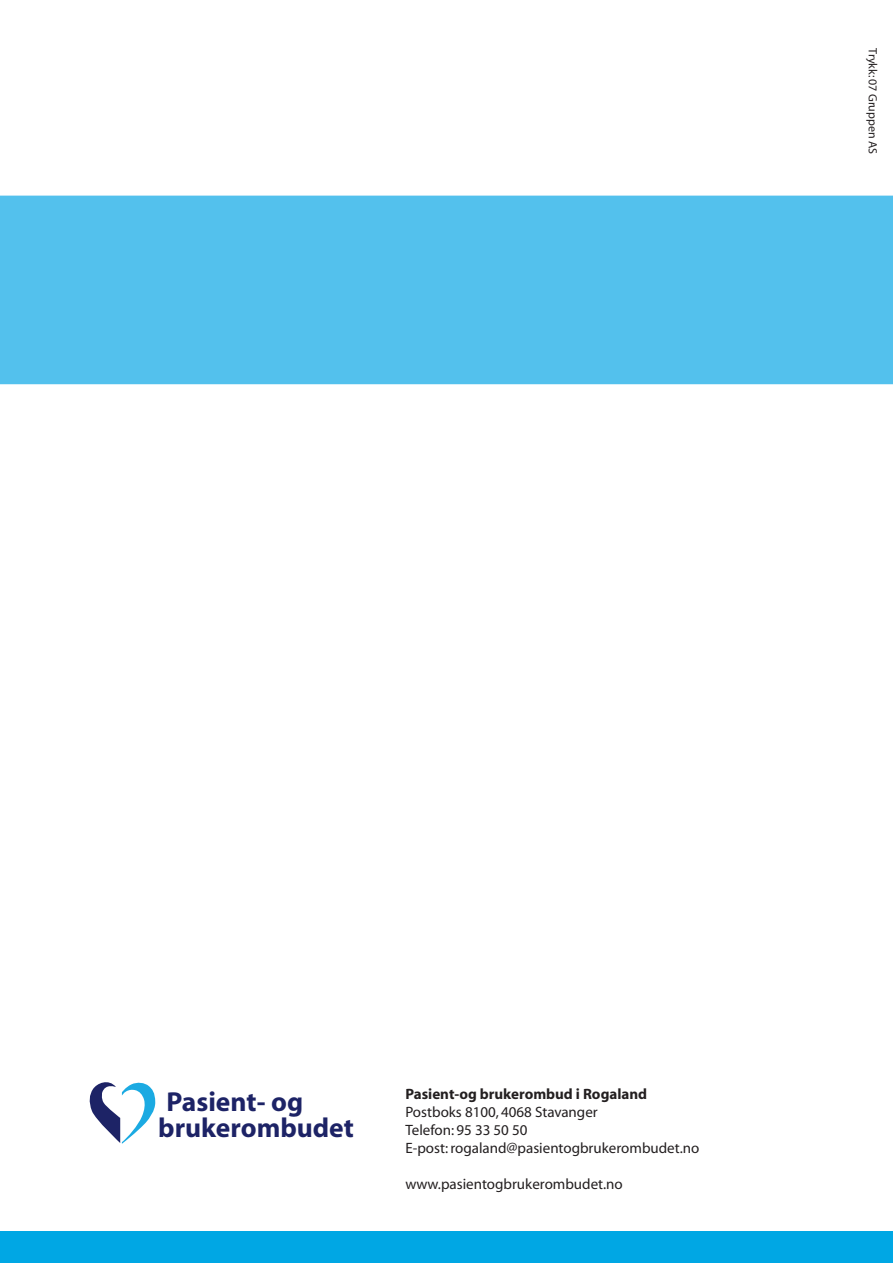
<style>
.page{position:relative;width:893px;height:1263px;background:#fff}
.page>*{position:absolute;margin:0;border:0;box-sizing:border-box;transform-origin:0 0}
.t1{font:700 27.6px/26.2px "Myriad";color:#1d2366}
.t2{font:15px/18px "Myriad";color:#231f20}
.t3{font:700 15px "Myriad";color:#231f20}
.t4{font:12px "Myriad";color:#231f20}
</style>
<div class="page">
<div style="left:0;top:196px;width:893px;height:188px;background:#53c1ed"></div>
<div style="left:0;top:1231px;width:893px;height:32px;background:#00a7e4"></div>
<svg style="left:89px;top:1082px;width:66px;height:62px"></svg>
<p class="t4" style="left:879px;top:48px;width:108px;rotate:90deg">Trykk: 07 Gruppen AS</p>
<h1 class="t1" style="left:158px;top:1090px;width:197px">Pasient- og brukerombudet</h1>
<p class="t3" style="left:405px;top:1086px;width:243px">Pasient-og brukerombud i Rogaland</p>
<p class="t2" style="left:405px;top:1103px;width:296px">Postboks 8100, 4068 Stavanger<br>Telefon: 95 33 50 50<br>E-post: rogaland@pasientogbrukerombudet.no</p>
<p class="t2" style="left:405px;top:1175px;width:219px">www.pasientogbrukerombudet.no</p>
</div>
